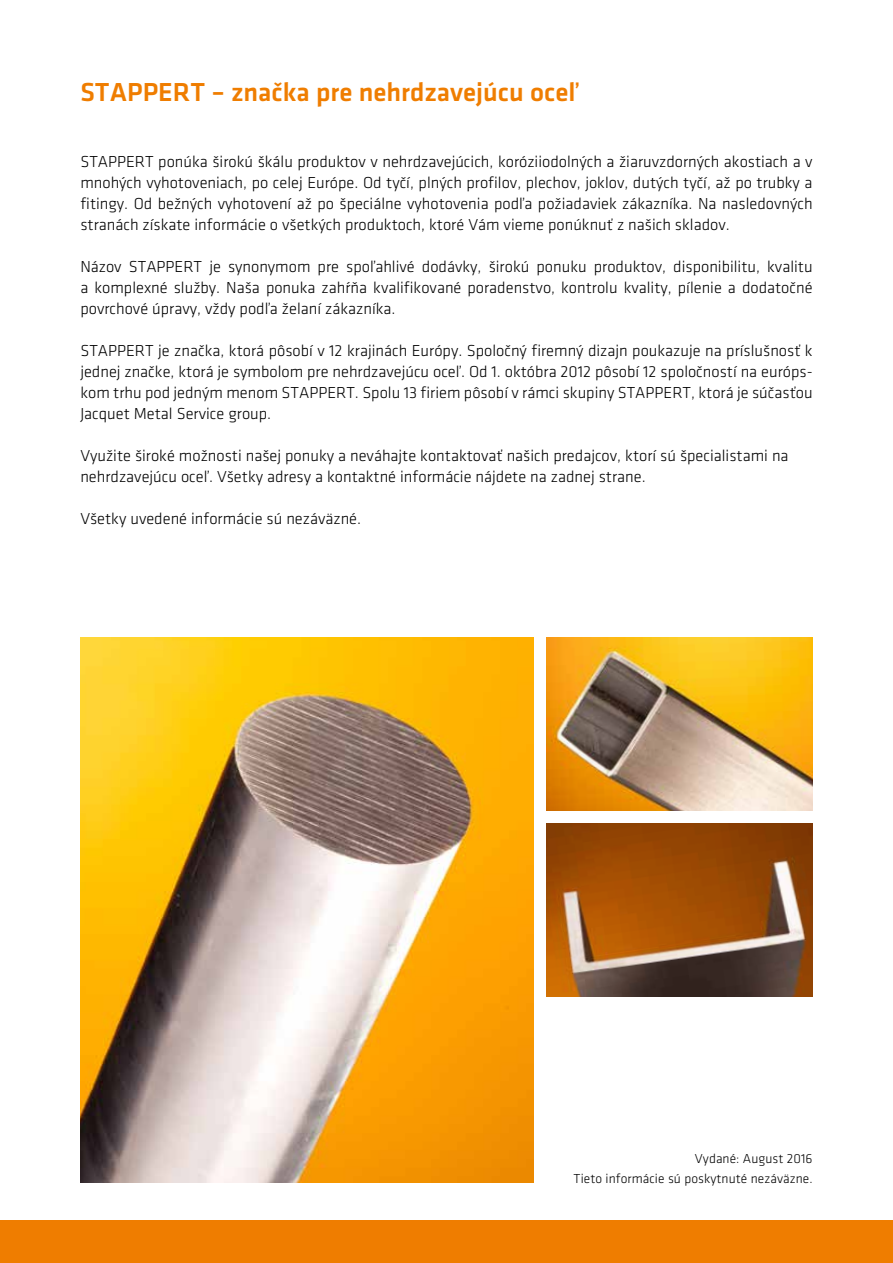
<style>
.page{position:relative;width:893px;height:1263px;background:#fff}
.page>*{position:absolute;margin:0;border:0;box-sizing:border-box;transform-origin:0 0}
.t1{font:500 27px "Klavika";color:#ef7d00}
.t2{font:300 16.5px/21px "Klavika";color:#000;text-align:justify}
.t3{font:300 13.5px/19.6px "Klavika";letter-spacing:.005em;color:#000;text-align:right}
</style>
<div class="page">
<img style="left:80px;top:638px;width:453px;height:544px">
<img style="left:546px;top:638px;width:267px;height:173px">
<img style="left:546px;top:824px;width:267px;height:173px">
<div style="left:0;top:1220px;width:893px;height:43px;background:#ef7d00"></div>
<h1 class="t1" style="left:80px;top:73px;width:500px">STAPPERT – značka pre nehrdzavejúcu oceľ</h1>
<p class="t2" style="left:80px;top:150px;width:734px">STAPPERT ponúka širokú škálu produktov v nehrdzavejúcich, koróziiodolných a žiaruvzdorných akostiach a v mnohých vyhotoveniach, po celej Európe. Od tyčí, plných profilov, plechov, joklov, dutých tyčí, až po trubky a fitingy. Od bežných vyhotovení až po špeciálne vyhotovenia podľa požiadaviek zákazníka. Na nasledovných stranách získate informácie o všetkých produktoch, ktoré Vám vieme ponúknuť z našich skladov.</p>
<p class="t2" style="left:80px;top:255px;width:734px">Názov STAPPERT je synonymom pre spoľahlivé dodávky, širokú ponuku produktov, disponibilitu, kvalitu a komplexné služby. Naša ponuka zahŕňa kvalifikované poradenstvo, kontrolu kvality, pílenie a dodatočné povrchové úpravy, vždy podľa želaní zákazníka.</p>
<p class="t2" style="left:80px;top:339px;width:734px">STAPPERT je značka, ktorá pôsobí v 12 krajinách Európy. Spoločný firemný dizajn poukazuje na príslušnosť k jednej značke, ktorá je symbolom pre nehrdzavejúcu oceľ. Od 1. októbra 2012 pôsobí 12 spoločností na európs&shy;kom trhu pod jedným menom STAPPERT. Spolu 13 firiem pôsobí v rámci skupiny STAPPERT, ktorá je súčasťou Jacquet Metal Service group.</p>
<p class="t2" style="left:80px;top:444px;width:710px">Využite široké možnosti našej ponuky a neváhajte kontaktovať našich predajcov, ktorí sú špecialistami na nehrdzavejúcu oceľ. Všetky adresy a kontaktné informácie nájdete na zadnej strane.</p>
<p class="t2" style="left:80px;top:507px;width:282px">Všetky uvedené informácie sú nezáväzné.</p>
<p class="t3" style="left:574px;top:1148px;width:240px">Vydané: August 2016<br>Tieto informácie sú poskytnuté nezáväzne.</p>
</div>
